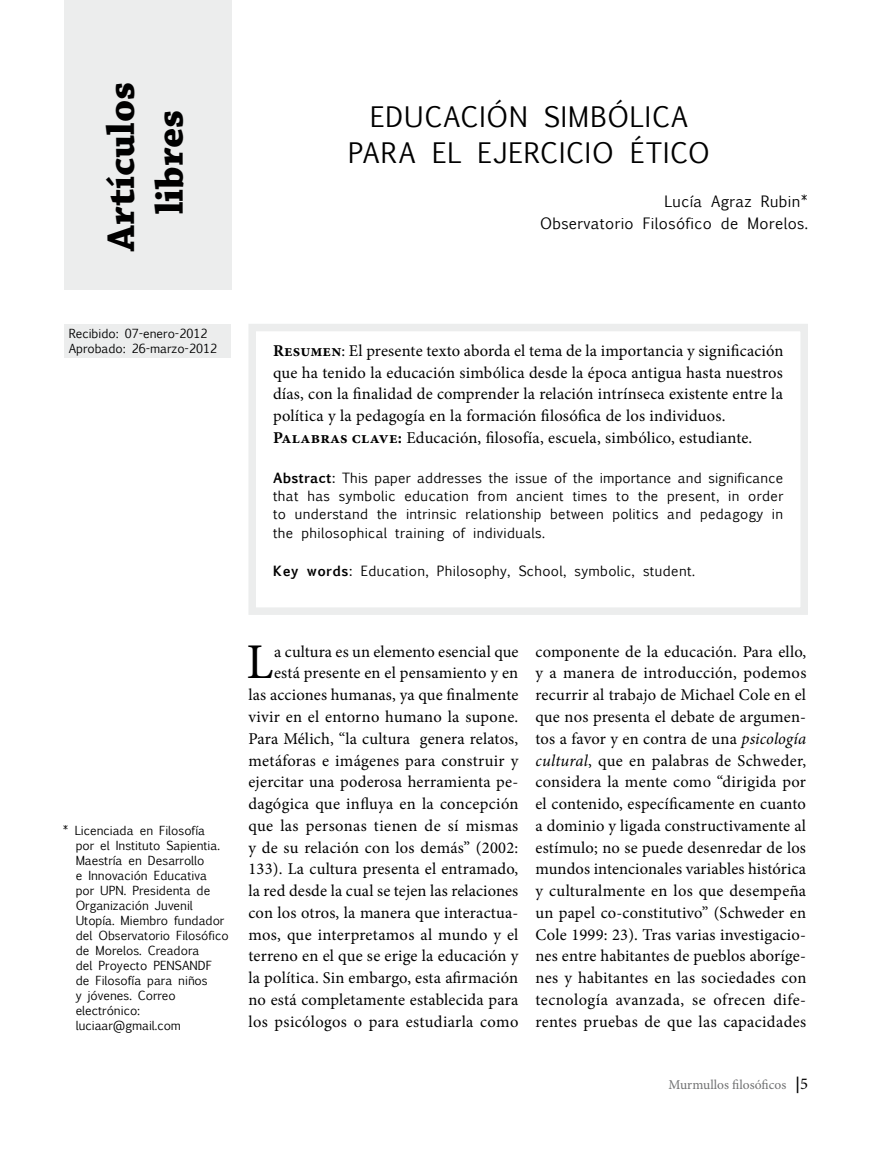
<style>
.page{position:relative;width:893px;height:1149px;background:#fff}
.page>*{position:absolute;margin:0;border:0;box-sizing:border-box;transform-origin:0 0}
.t1{font:49.95px "Minion Pro";color:#000}
.t2{font:700 40.5px/48.6px "Chaparral Pro";color:#000;text-align:center}
.t3{font:27px/36px "Euphemia UCAS";letter-spacing:.035em;color:#000}
.t4{font:16.5px/21.8px "Minion Pro";letter-spacing:.01em;color:#000;text-align:right}
.t5{font:15px/22.5px "Euphemia UCAS";letter-spacing:.025em;color:#000;text-align:right}
.t6{font:13.5px/18px "Euphemia UCAS";letter-spacing:.025em;color:#000;text-align:justify}
.t7{font:13.5px "Minion Pro";color:#707172}
.t8{font:12px/15px "Euphemia UCAS";color:#000}
.s1{font-weight:700}
.s2{font-style:italic}
.s3{font-weight:700;font-size:16.5px;color:#000}
.s4{font-size:16.5px;color:#000}
</style>
<div class="page">
<div style="left:64px;top:0;width:168px;height:290px;background:#eceded"></div>
<div style="left:64px;top:324px;width:167px;height:33px;background:#eceded"></div>
<div style="left:248px;top:324px;width:560px;height:290px;border:8px solid #eceded"></div>
<h2 class="t2" style="left:99px;top:251px;width:171px;rotate:-90deg">Artículos libres</h2>
<h3 class="t3" style="left:348px;top:99px;width:363px;text-indent:131px">ión simbólica para el ej ercicio ético</h3>
<p class="t5" style="left:540px;top:190px;width:269px">Lucía Agraz Rubin*<br>Observatorio Filosófico de Morelos.</p>
<h3 class="t3" style="left:370px;top:99px;width:53px">Educac</h3>
<p class="t8" style="left:69px;top:325px;width:150px">Recibido: 07-enero-2012<br>Aprobado: 26-marzo-2012</p>
<p class="t4" style="left:273px;top:339px;width:512px;text-align:left"><span class="s1">Resumen</span>: El presente texto aborda el tema de la importancia y significación que ha tenido la educación simbólica desde la época antigua hasta nuestros días, con la finalidad de comprender la relación intrínseca existente entre la política y la pedagogía en la formación filosófica de los individuos.<br><span class="s1">Palabras clave:</span> Educación, filosofía, escuela, simbólico, estudiante.</p>
<p class="t6" style="left:273px;top:468px;width:512px"><span class="s1">Abstract:</span> This paper addresses the issue of the importance and significance that has symbolic education from ancient times to the present, in order to understand the intrinsic relationship between politics and pedagogy in</p>
<p class="t6" style="left:273px;top:524px;width:273px">the philosophical training of individuals.</p>
<p class="t6" style="left:273px;top:561px;width:423px"><span class="s1">Key words:</span> Education, Philosophy, School, symbolic, student.</p>
<p class="t8" style="left:76px;top:822px;width:155px;text-indent:-13px">* Licenciada en Filosofía<br>por el Instituto Sapientia.<br>Maestría en Desarrollo<br>e Innovación Educativa<br>por UPN. Presidenta de<br>Organización Juvenil<br>Utopía. Miembro fundador del Observatorio Filosófico de Morelos. Creadora<br>del Proyecto PENS</p>
<p class="t8" style="left:76px;top:957px;width:138px;text-indent:106px">ANDF de Filosofía para niños y jóvenes. Correo electrónico: luciaar@gmail.com</p>
<p class="t4" style="left:248px;top:640px;width:272px">a cultura es un elemento esencial que está presente en el pensamiento y en<br>las acciones humanas, ya que finalmente vivir en el entorno humano la supone.<br>Para Mélich, “la cultura genera relatos, metáforas e imágenes para construir y ejercitar una poderosa herramienta pe&shy;dagógica que influya en la concepción que las personas tienen de sí mismas y de su relación con los demás” (2002:<br>133). La cultura presenta el entramado, la red desde la cual se tejen las relaciones con los otros, la manera que interactua&shy;mos, que interpretamos al mundo y el terreno en el que se erige la educación y la política. Sin embargo, esta afirmación no está completamente establecida para los psicólogos o para estudiarla como</p>
<h1 class="t1" style="left:247px;top:629px;width:28px">L</h1>
<p class="t4" style="left:535px;top:640px;width:272px;text-align:justify">componente de la educación. Para ello, y a manera de introducción, podemos recurrir al trabajo de Michael Cole en el que nos presenta el debate de argumen&shy;tos a favor y en contra de una <span class="s2">psicología cultural</span>, que en palabras de Schweder, considera la mente como “dirigida por el contenido, específicamente en cuanto a dominio y ligada constructivamente al estímulo; no se puede desenredar de los mundos intencionales variables histórica y culturalmente en los que desempeña un papel co-constitutivo” (Schweder en Cole 1999: 23). Tras varias investigacio&shy;nes entre habitantes de pueblos aboríge&shy;nes y habitantes en las sociedades con tecnología avanzada, se ofrecen dife&shy;rentes pruebas de que las capacidades</p>
<p class="t7" style="left:668px;top:1074px;width:141px">Murmullos filosóficos <span class="s3">|</span><span class="s4">5</span></p>
</div>
